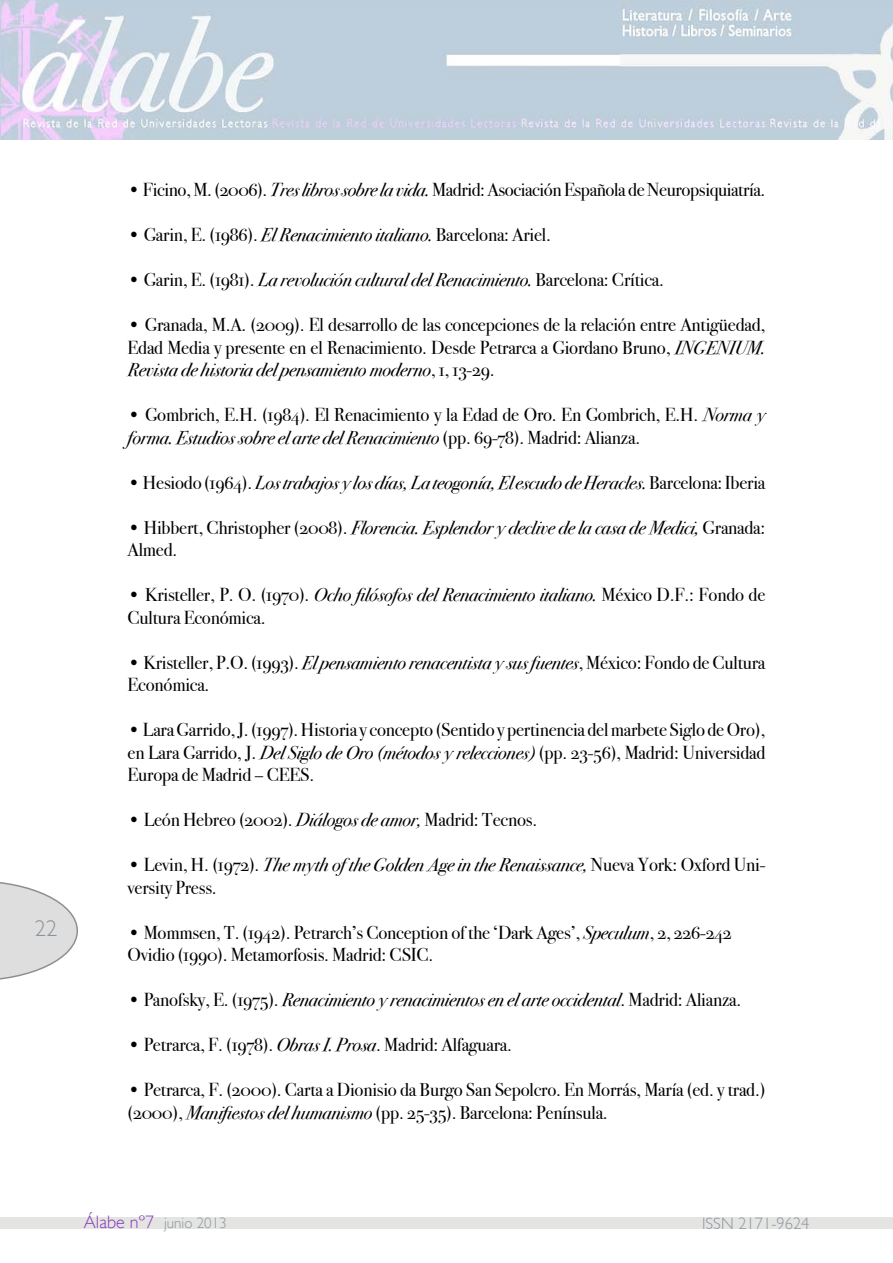
<style>
.page{position:relative;width:893px;height:1263px;background:#fff}
.page>*{position:absolute;margin:0;border:0;box-sizing:border-box;transform-origin:0 0}
.t1{font:300 22.5px "Gill Sans";color:#8a949d}
.t2{font:18.75px/22.5px "Bodoni Svty Two OSITCTT Book";letter-spacing:-.01em;color:#000}
.t3{font:18.75px/22.5px "Bodoni Svty Two OSITCTT Book It";letter-spacing:-.01em;color:#000}
.t4{font:300 16.5px "Gill Sans";color:#8c959c}
.t5{font:300 15px "Gill Sans";color:#8c959c}
.s1{font-family:"Bodoni Svty Two OSITCTT Book It"}
.s2{font-family:"Bodoni Svty Two OSITCTT Book"}
.s3{font-size:18px;color:#893ab6}
</style>
<div class="page">
<svg style="left:0;top:882px;width:78px;height:98px"></svg>
<div style="left:0;top:1218px;width:893px;height:11px;background:#e4e4e3"></div>
<img style="left:0;top:0;width:893px;height:139px">
<p class="t1" style="left:35px;top:916px;width:24px">22</p>
<p class="t2" style="left:128px;top:179px;width:639px">• Ficino, M. (2006). <span class="s1">Tres libros sobre la vida.</span> Madrid: Asociación Española de Neuropsiquiatría.</p>
<p class="t2" style="left:128px;top:224px;width:425px">• Garin, E. (1986). <span class="s1">El Renacimiento italiano.</span> Barcelona: Ariel.</p>
<p class="t3" style="left:128px;top:269px;width:538px"><span class="s2">• Garin, E. (1981).</span> La revolución cultural del Renacimiento. <span class="s2">Barcelona: Crítica.</span></p>
<p class="t2" style="left:128px;top:314px;width:639px;text-align:justify">• Granada, M.A. (2009). El desarrollo de las concepciones de la relación entre Antigüedad, Edad Media y presente en el Renacimiento. Desde Petrarca a Giordano Bruno, <span class="s1">INGENIUM.<br>Revista de historia del pensamiento moderno</span>, 1, 13-29.</p>
<p class="t2" style="left:128px;top:404px;width:639px">• Gombrich, E.H. (1984). El Renacimiento y la Edad de Oro. En Gombrich, E.H. <span class="s1">Norma y forma. Estudios sobre el arte del Renacimiento</span> (pp. 69-78). Madrid: Alianza.</p>
<p class="t3" style="left:128px;top:471px;width:639px"><span class="s2">• Hesiodo (1964).</span> Los trabajos y los días, La teogonía, El escudo de Heracles. <span class="s2">Barcelona: Iberia</span></p>
<p class="t3" style="left:128px;top:516px;width:639px"><span class="s2">• Hibbert, Christopher (2008).</span> Florencia. Esplendor y declive de la casa de Medici, <span class="s2">Granada:<br>Almed.</span></p>
<p class="t2" style="left:128px;top:584px;width:639px">• Kristeller, P. O. (1970). <span class="s1">Ocho filósofos del Renacimiento italiano.</span> México D.F.: Fondo de<br>Cultura Económica.</p>
<p class="t2" style="left:128px;top:651px;width:639px">• Kristeller, P.O. (1993). <span class="s1">El pensamiento renacentista y sus fuentes</span>, México: Fondo de Cultura<br>Económica.</p>
<p class="t2" style="left:128px;top:719px;width:639px;text-align:justify">• Lara Garrido, J. (1997). Historia y concepto (Sentido y pertinencia del marbete Siglo de Oro), en Lara Garrido, J. <span class="s1">Del Siglo de Oro (métodos y relecciones)</span> (pp. 23-56), Madrid: Universidad Europa de Madrid – CEES.</p>
<p class="t2" style="left:128px;top:809px;width:411px">• León Hebreo (2002). <span class="s1">Diálogos de amor,</span> Madrid: Tecnos.</p>
<p class="t2" style="left:128px;top:854px;width:639px">• Levin, H. (1972). <span class="s1">The myth of the Golden Age in the Renaissance,</span> Nueva York: Oxford Uni&shy;versity Press.</p>
<p class="t2" style="left:128px;top:921px;width:606px">• Mommsen, T. (1942). Petrarch’s Conception of the ‘Dark Ages’, <span class="s1">Speculum</span>, 2, 226-242</p>
<p class="t2" style="left:128px;top:944px;width:307px">Ovidio (1990). Metamorfosis. Madrid: CSIC.</p>
<p class="t3" style="left:128px;top:989px;width:615px"><span class="s2">• Panofsky, E. (1975).</span> Renacimiento y renacimientos en el arte occidental<span class="s2">. Madrid: Alianza.</span></p>
<p class="t2" style="left:128px;top:1034px;width:386px">• Petrarca, F. (1978). <span class="s1">Obras I. Prosa</span>. Madrid: Alfaguara.</p>
<p class="t2" style="left:128px;top:1079px;width:639px">• Petrarca, F. (2000). Carta a Dionisio da Burgo San Sepolcro. En Morrás, María (ed. y trad.) (2000), <span class="s1">Manifiestos del humanismo</span> (pp. 25-35). Barcelona: Península.</p>
<p class="t5" style="left:84px;top:1214px;width:144px"><span class="s3">Álabe nº7</span> junio 2013</p>
<p class="t4" style="left:702px;top:1214px;width:109px">ISSN 2171-9624</p>
</div>
